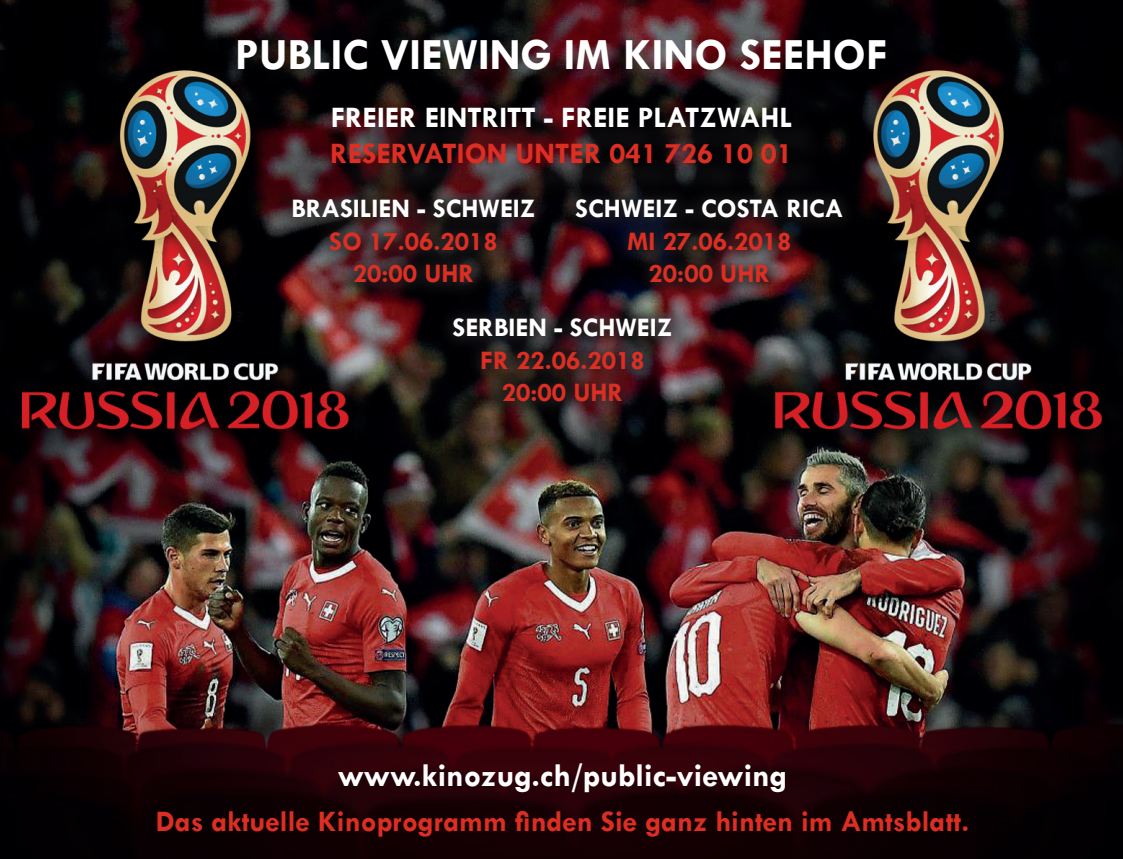
<style>
.page{position:relative;width:1123px;height:859px;background:#fff}
.page>*{position:absolute;margin:0;border:0;box-sizing:border-box;transform-origin:0 0}
.t1{font:700 45px "Tw Cen";color:#fff}
.t2{font:700 33px "Tw Cen";color:#fff}
.t3{font:700 30px "Tw Cen";color:#dc2e23}
.t4{font:700 30px "Tw Cen";color:#fff}
.t5{font:700 27px/32.4px "Tw Cen";color:#dc2e23;text-align:center}
.t6{font:700 27px "Tw Cen";color:#fff}
</style>
<div class="page">
<img style="left:0;top:0;width:1123px;height:859px">
<div style="left:560px;top:184px;width:298px;height:115px;background:#231f20;opacity:.75"></div>
<div style="left:437px;top:303px;width:249px;height:115px;background:#231f20;opacity:.75"></div>
<div style="left:276px;top:184px;width:273px;height:115px;background:#231f20;opacity:.75"></div>
<div style="left:337px;top:114px;width:490px;height:86px;background:#231f20;opacity:.75"></div>
<h1 class="t1" style="left:235px;top:28px;width:654px">PUBLIC VIEWING IM KINO SEEHOF</h1>
<p class="t4" style="left:331px;top:99px;width:463px">FREIER EINTRITT - FREIE PLATZWAHL</p>
<p class="t3" style="left:330px;top:135px;width:464px">RESERVATION UNTER 041 726 10 01</p>
<p class="t6" style="left:291px;top:192px;width:246px">BRASILIEN - SCHWEIZ</p>
<p class="t5" style="left:329px;top:224px;width:170px">SO 17.06.2018<br>20:00 UHR</p>
<p class="t6" style="left:575px;top:192px;width:270px">SCHWEIZ - COSTA RICA</p>
<p class="t5" style="left:627px;top:224px;width:166px">MI 27.06.2018<br>20:00 UHR</p>
<p class="t6" style="left:452px;top:311px;width:221px">SERBIEN - SCHWEIZ</p>
<p class="t5" style="left:480px;top:343px;width:166px">FR 22.06.2018<br>20:00 UHR</p>
<p class="t2" style="left:338px;top:756px;width:451px">www.kinozug.ch/public-viewing</p>
<p class="t3" style="left:156px;top:803px;width:814px">Das aktuelle Kinoprogramm finden Sie ganz hinten im Amtsblatt.</p>
</div>
